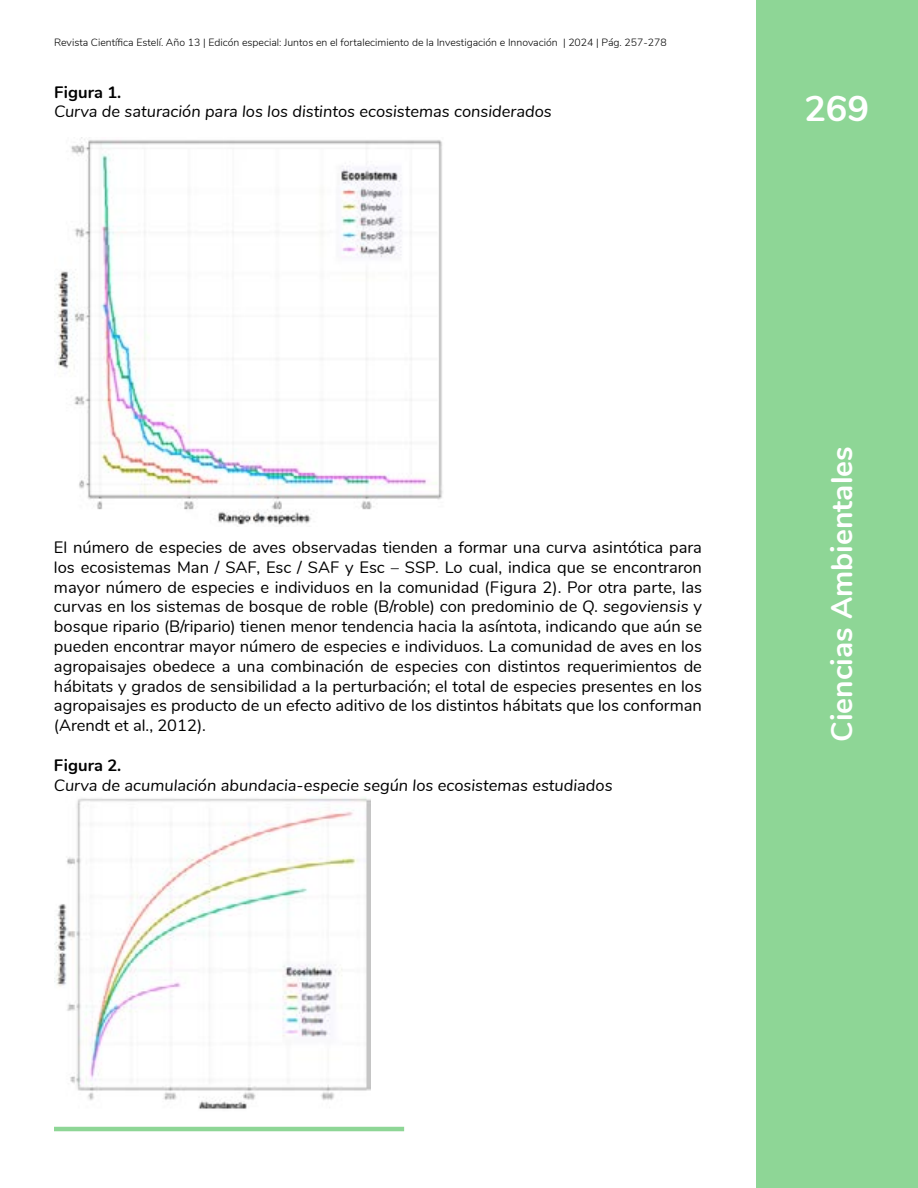
<style>
.page{position:relative;width:918px;height:1188px;background:#fff}
.page>*{position:absolute;margin:0;border:0;box-sizing:border-box;transform-origin:0 0}
.t1{font:700 36px "Nunito";color:#fff}
.t2{font:700 30px "Nunito";color:#fff}
.t3{font:16.5px/19.8px "Nunito";color:#000;text-align:justify}
.t4{font:italic 16.5px "Nunito";color:#000}
.t5{font:700 16.5px "Nunito";color:#000}
.t6{font:300 10.5px "Nunito";color:#000}
.s1{font-style:italic}
</style>
<div class="page">
<div style="left:756px;top:0;width:162px;height:1188px;background:#8ed696"></div>
<hr style="left:54px;top:1127px;width:350px;height:4px;background:#8ed696">
<img style="left:54px;top:137px;width:389px;height:388px">
<img style="left:54px;top:798px;width:316px;height:311px">
<p class="t6" style="left:54px;top:34px;width:614px">Revista Científica Estelí. Año 13 | Edicón especial: Juntos en el fortalecimiento de la Investigación e Innovación | 2024 | Pág. 257-278</p>
<p class="t5" style="left:54px;top:80px;width:69px">Figura 1.</p>
<p class="t4" style="left:54px;top:100px;width:499px">Curva de saturación para los los distintos ecosistemas considerados</p>
<h1 class="t1" style="left:804px;top:82px;width:66px">269</h1>
<p class="t3" style="left:54px;top:537px;width:650px">El número de especies de aves observadas tienden a formar una curva asintótica para los ecosistemas Man / SAF, Esc / SAF y Esc – SSP. Lo cual, indica que se encontraron mayor número de especies e individuos en la comunidad (Figura 2). Por otra parte, las curvas en los sistemas de bosque de roble (B/roble) con predominio de <span class="s1">Q. segoviensis</span> y bosque ripario (B/ripario) tienen menor tendencia hacia la asíntota, indicando que aún se pueden encontrar mayor número de especies e individuos. La comunidad de aves en los agropaisajes obedece a una combinación de especies con distintos requerimientos de hábitats y grados de sensibilidad a la perturbación; el total de especies presentes en los agropaisajes es producto de un efecto aditivo de los distintos hábitats que los conforman (Arendt et al., 2012).</p>
<p class="t5" style="left:54px;top:753px;width:69px">Figura 2.</p>
<p class="t4" style="left:54px;top:773px;width:560px">Curva de acumulación abundacia-especie según los ecosistemas estudiados</p>
<h2 class="t2" style="left:820px;top:742px;width:297px;rotate:-90deg">Ciencias Ambientales</h2>
</div>
